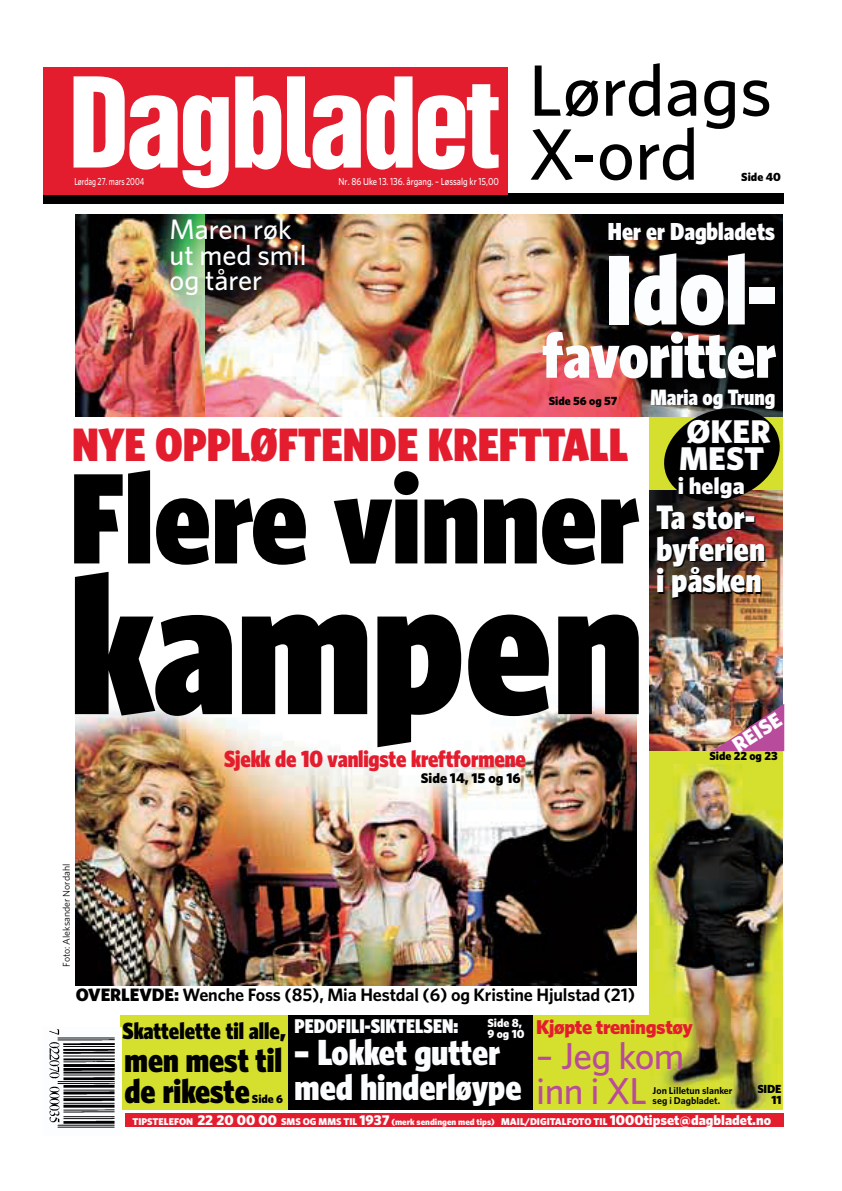
<style>
.page{position:relative;width:842px;height:1191px;background:#fff}
.page>*{position:absolute;margin:0;border:0;box-sizing:border-box;transform-origin:0 0}
.t1{font:900 condensed 179px "Whitney";color:#000}
.t2{font:900 condensed 117.2px "Whitney";color:#000}
.t3{font:900 condensed 89.5px "Whitney";color:#fbfdfe}
.t4{font:500 66px/63.9px "Whitney";color:#000}
.t5{font:900 condensed 58.6px "Whitney";color:#fbfdfe}
.t6{font:900 condensed 42.6px "Whitney";color:#e41d2e}
.t7{font:500 34.1px/35.1px "Whitney";letter-spacing:-.02em;color:#b84b9c}
.t8{font:900 condensed 33.1px/35.2px "Whitney";color:#fbfdfe}
.t9{font:900 condensed 30.9px/31.9px "Whitney";letter-spacing:.01em;color:#fbfdfe}
.t10{font:900 condensed 30.9px/30.9px "Whitney";color:#000}
.t11{font:900 29.9px/27.6px "Whitney";color:#fbfdfe}
.t12{font:500 25.6px/25.6px "Whitney";color:#fbfdfe}
.t13{font:900 condensed 22.4px "Whitney";color:#fbfdfe}
.t14{font:900 condensed 21.3px "Whitney";letter-spacing:-.01em;color:#e41d2e}
.t15{font:900 condensed 21.3px "Whitney";color:#000}
.t16{font:900 21.3px "Whitney";color:#fbfdfe}
.t17{font:900 condensed 20.2px "Whitney";color:#fbfdfe}
.t18{font:900 19.2px "Whitney";color:#fbfdfe}
.t19{font:900 condensed 18.1px "Whitney";color:#fbfdfe}
.t20{font:900 18.1px "Whitney";letter-spacing:-.02em;color:#e41d2e}
.t21{font:700 16.3px "Whitney";letter-spacing:-.01em;color:#000}
.t22{font:900 12.7px "Whitney";color:#000}
.t23{font:900 10.7px/10.7px "Whitney";color:#000;text-align:right}
.t24{font:900 10.7px/10.7px "Whitney";color:#fbfdfe}
.t25{font:500 9.2px "Whitney";color:#fbfdfe;scale:.85 1}
.t26{font:500 9.2px "Whitney";color:#fbfdfe;scale:.74 1}
.t27{font:900 9px "Whitney";color:#fbfdfe}
.t28{font:700 9px/10.2px "Whitney";color:#000}
.t29{font:9px "Whitney";color:#000}
.s1{font-weight:900}
.s2{font-size:12.7px}
.s3{font-size:8.1px}
</style>
<div class="page">
<div style="left:650px;top:413px;width:133px;height:694px;background:#d5df2d"></div>
<img style="left:75px;top:214px;width:708px;height:202px">
<img style="left:76px;top:695px;width:561px;height:290px">
<div style="left:120px;top:1015px;width:553px;height:94px;background:#d5df2d"></div>
<div style="left:288px;top:1015px;width:244px;height:94px;background:#000"></div>
<div style="left:43px;top:194px;width:740px;height:10px;background:#000"></div>
<img style="left:650px;top:490px;width:133px;height:260px">
<div style="left:43px;top:67px;width:464px;height:127px;background:#e41d2e"></div>
<svg style="left:235px;top:76px;width:46px;height:94px"></svg>
<svg style="left:367px;top:76px;width:45px;height:94px"></svg>
<svg style="left:418px;top:84px;width:81px;height:86px"></svg>
<svg style="left:74px;top:76px;width:155px;height:112px"></svg>
<svg style="left:287px;top:76px;width:74px;height:94px"></svg>
<div style="left:43px;top:1027px;width:79px;height:109px;background:#fbfdfe"></div>
<img style="left:49px;top:1029px;width:66px;height:99px">
<div style="left:126px;top:1114px;width:658px;height:13px;background:#e41d2e"></div>
<svg style="left:663px;top:407px;width:120px;height:95px"></svg>
<img style="left:650px;top:765px;width:133px;height:344px">
<img style="left:712px;top:704px;width:72px;height:47px">
<p class="t26" style="left:74px;top:176px;width:96px">Lørdag 27. mars 2004</p>
<p class="t25" style="left:339px;top:176px;width:190px">Nr. 86 Uke 13. 136. årgang. – Løssalg kr 15,00</p>
<h3 class="t12" style="left:169px;top:216px;width:139px">Maren røk ut med smil og tårer</h3>
<h3 class="t4" style="left:529px;top:56px;width:245px">Lørdags<br>X-ord</h3>
<p class="t23" style="left:741px;top:171px;width:41px">Side 40</p>
<h3 class="t13" style="left:608px;top:217px;width:168px">Her er Dagbladets</h3>
<h3 class="t3" style="left:606px;top:233px;width:172px">Idol-</h3>
<h3 class="t5" style="left:542px;top:318px;width:235px">favoritter</h3>
<h3 class="t17" style="left:650px;top:384px;width:126px">Maria og Trung</h3>
<p class="t23" style="left:549px;top:395px;width:70px">Side 56 og 57</p>
<h3 class="t6" style="left:72px;top:418px;width:558px">NYE OPPLØFTENDE KREFTTALL</h3>
<h2 class="t2" style="left:70px;top:443px;width:571px">Flere vinner</h2>
<h1 class="t1" style="left:70px;top:531px;width:575px">kampen</h1>
<h3 class="t14" style="left:224px;top:745px;width:303px">Sjekk de 10 vanligste kreftformene</h3>
<h3 class="t22" style="left:421px;top:769px;width:101px">Side 14, 15 og 16</h3>
<h3 class="t11" style="left:679px;top:416px;width:93px">ØKER<br>MEST</h3>
<h3 class="t16" style="left:678px;top:471px;width:68px">i helga</h3>
<h3 class="t9" style="left:656px;top:500px;width:110px">Ta stor&shy;byferien i påsken</h3>
<h3 class="t18" style="left:727px;top:736px;width:56px;rotate:-33deg">REISE</h3>
<p class="t23" style="left:709px;top:750px;width:70px">Side 22 og 23</p>
<p class="t29" style="left:60px;top:966px;width:104px;rotate:-90deg">Foto: Aleksander Nordahl</p>
<h3 class="t21" style="left:76px;top:983px;width:561px"><span class="s1">OVERLEVDE:</span> Wenche Foss (85), Mia Hestdal (6) og Kristine Hjulstad (21)</h3>
<h3 class="t15" style="left:123px;top:1017px;width:165px">Skattelette til alle,</h3>
<h3 class="t10" style="left:125px;top:1043px;width:159px">men mest til de rikeste</h3>
<p class="t23" style="left:252px;top:1092px;width:33px">Side 6</p>
<p class="t24" style="left:487px;top:1017px;width:39px">Side 8,<br>9 og 10</p>
<h3 class="t19" style="left:295px;top:1014px;width:165px">PEDOFILI-SIKTELSEN:</h3>
<h3 class="t8" style="left:295px;top:1034px;width:228px">– Lokket gutter med hinderløype</h3>
<h3 class="t20" style="left:536px;top:1015px;width:158px">Kjøpte treningstøy</h3>
<h3 class="t7" style="left:536px;top:1037px;width:150px">– Jeg kom inn i XL</h3>
<p class="t28" style="left:653px;top:1084px;width:81px">Jon Lilletun slanker seg i Dagbladet.</p>
<p class="t23" style="left:757px;top:1083px;width:26px">SIDE<br>11</p>
<p class="t27" style="left:132px;top:1115px;width:640px">TIPSTELEFON <span class="s2">22 20 00 00</span> SMS OG MMS TIL <span class="s2">1937</span> <span class="s3">(merk sendingen med tips)</span> MAIL/DIGITALFOTO TIL <span class="s2">1000tipset@dagbladet.no</span></p>
</div>
